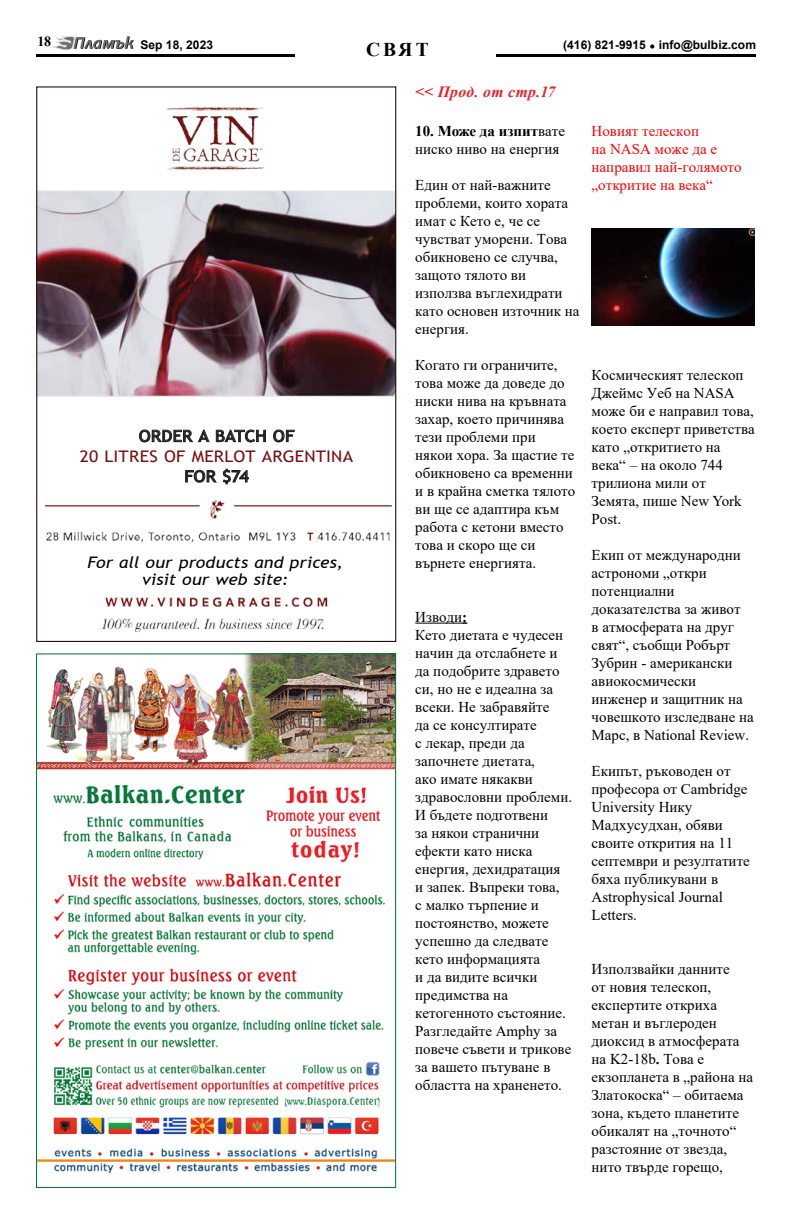
<style>
.page{position:relative;width:792px;height:1224px;background:#fff}
.page>*{position:absolute;margin:0;border:0;box-sizing:border-box;transform-origin:0 0}
.t1{font:700 19.5px "Times New Roman";color:#000}
.t2{font:16px "Trebuchet MS";letter-spacing:.01em;color:#771213;scale:1.1 1}
.t3{font:16px "Trebuchet MS";letter-spacing:.01em;color:#221f1f;scale:1.1 1}
.t4{font:italic 15.9px/17.5px "Trebuchet MS";letter-spacing:.005em;color:#000;text-align:center;scale:1.1 1}
.t5{font:italic 700 15.6px "Times New Roman";letter-spacing:.025em;color:#ed1d24}
.t6{font:15px/18px "Times New Roman";color:#000}
.t7{font:15px/18px "Times New Roman";color:#f00}
.t8{font:700 14px "Times New Roman";color:#000}
.t9{font:700 12px "Arial";letter-spacing:.005em;color:#000}
.s1{font-weight:700}
</style>
<div class="page">
<svg style="left:52px;top:36px;width:82px;height:15px"></svg>
<svg style="left:650px;top:44px;width:4px;height:5px"></svg>
<hr style="left:36px;top:54px;width:720px;height:3px;background:#000">
<div style="left:296px;top:43px;width:200px;height:24px;background:#fff"></div>
<img style="left:38px;top:655px;width:356px;height:519px">
<img style="left:38px;top:106px;width:356px;height:337px">
<img style="left:36px;top:528px;width:354px;height:21px">
<img style="left:36px;top:496px;width:361px;height:32px">
<img style="left:101px;top:597px;width:227px;height:36px">
<svg style="left:139px;top:430px;width:70px;height:12px"></svg>
<svg style="left:216px;top:430px;width:50px;height:12px"></svg>
<svg style="left:273px;top:430px;width:22px;height:12px"></svg>
<svg style="left:185px;top:470px;width:32px;height:13px"></svg>
<svg style="left:223px;top:469px;width:26px;height:15px"></svg>
<hr style="left:415px;top:623px;width:47px;height:1px;background:#000">
<img style="left:592px;top:229px;width:163px;height:97px">
<p class="t8" style="left:38px;top:32px;width:15px">18</p>
<p class="t9" style="left:140px;top:37px;width:74px">Sep 18, 2023</p>
<p class="t9" style="left:563px;top:37px;width:194px">(416) 821-9915 info@bulbiz.com</p>
<h1 class="t1" style="left:366px;top:36px;width:64px">СВЯТ</h1>
<p class="t3" style="left:139px;top:426px;width:143px">ORDER A BATCH OF</p>
<p class="t2" style="left:80px;top:446px;width:250px">20 LITRES OF MERLOT ARGENTINA</p>
<p class="t3" style="left:184px;top:466px;width:60px">FOR $74</p>
<p class="t4" style="left:87px;top:553px;width:234px">For all our products and prices, visit our web site:</p>
<p class="t5" style="left:415px;top:81px;width:141px">&lt;&lt; Прод. от стр.17</p>
<p class="t6" style="left:415px;top:121px;width:151px"><span class="s1">10. Може да изпит</span>вате ниско ниво на енергия</p>
<p class="t6" style="left:415px;top:175px;width:166px">Един от най-важните проблеми, които хората имат с Кето е, че се чувстват уморени. Това обикновено се случва, защото тялото ви използва въглехидрати като основен източник на енергия.</p>
<p class="t6" style="left:415px;top:355px;width:162px">Когато ги ограничите, това може да доведе до ниски нива на кръвната захар, което причинява тези проблеми при някои хора. За щастие те обикновено са временни и в крайна сметка тялото ви ще се адаптира към работа с кетони вместо това и скоро ще си върнете енергията.</p>
<p class="t6" style="left:415px;top:607px;width:158px">Изводи<span class="s1">:<br></span>Кето диетата е чудесен начин да отслабнете и да подобрите здравето си, но не е идеална за всеки. Не забравяйте<br>да се консултирате<br>с лекар, преди да започнете диетата,<br>ако имате някакви здравословни проблеми.<br>И бъдете подготвени<br>за някои странични ефекти като ниска енергия, дехидратация и запек. Въпреки това,<br>с малко търпение и постоянство, можете успешно да следвате кето информацията<br>и да видите всички предимства на кетогенното състояние.<br>Разгледайте Amphy за повече съвети и трикове за вашето пътуване в областта на храненето.</p>
<p class="t7" style="left:592px;top:121px;width:151px">Новият телескоп<br>на NASA може да е направил най-голямото „откритие на века“</p>
<p class="t6" style="left:592px;top:365px;width:165px">Космическият телескоп<br>Джеймс Уеб на NASA може би е направил това, което експерт приветства като „откритието на века“ – на около 744 трилиона мили от<br>Земята, пише New York<br>Post.</p>
<p class="t6" style="left:592px;top:545px;width:164px">Екип от международни астрономи „откри потенциални доказателства за живот<br>в атмосферата на друг свят“, съобщи Робърт<br>Зубрин - американски авиокосмически инженер и защитник на човешкото изследване на<br>Марс, в National Review.</p>
<p class="t6" style="left:592px;top:761px;width:160px">Екипът, ръководен от професора от Cambridge<br>University Нику<br>Мадхусудхан, обяви своите открития на 11 септември и резултатите бяха публикувани в<br>Astrophysical Journal<br>Letters.</p>
<p class="t6" style="left:592px;top:959px;width:163px">Използвайки данните<br>от новия телескоп, експертите откриха метан и въглероден диоксид в атмосферата на K2-18b<span class="s1">.</span> Това е екзопланета в „района на<br>Златокоска“ – обитаема зона, където планетите обикалят на „точното“ разстояние от звезда, нито твърде горещо,</p>
</div>
